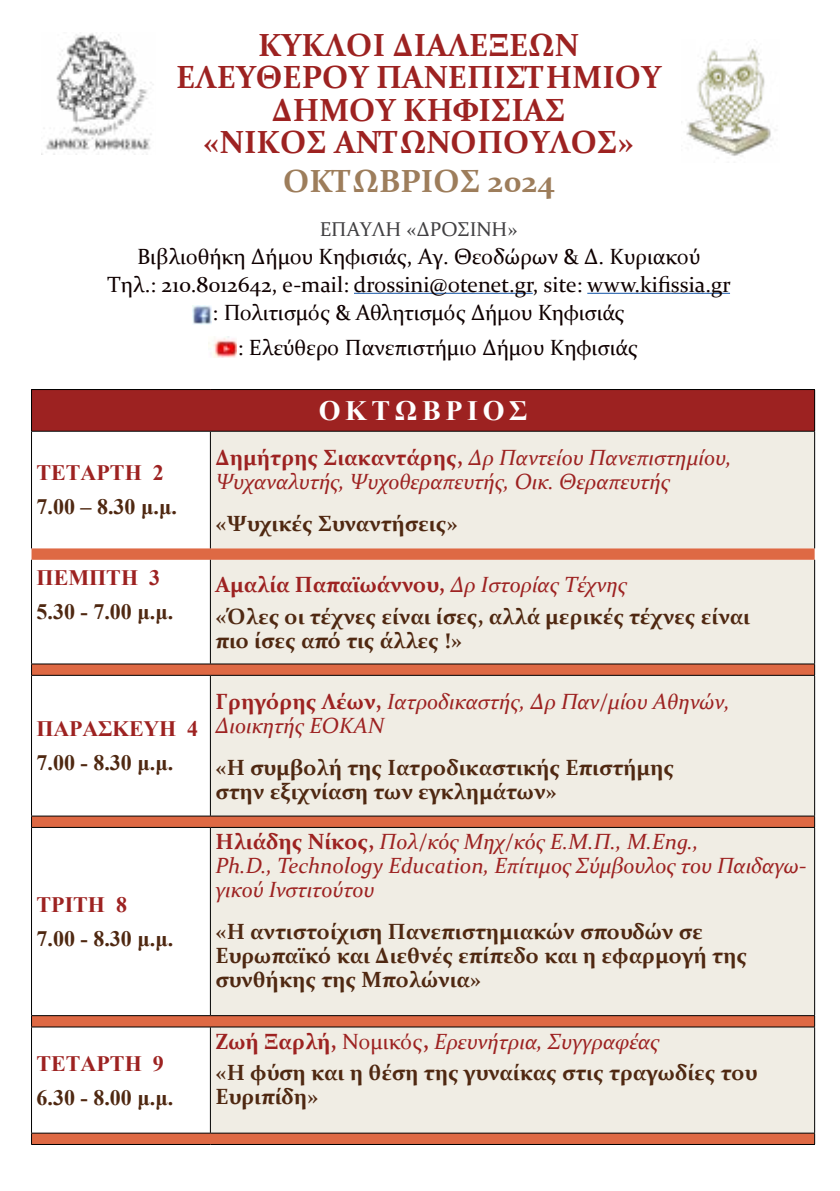
<style>
.page{position:relative;width:840px;height:1191px;background:#fff}
.page>*{position:absolute;margin:0;border:0;box-sizing:border-box;transform-origin:0 0}
.t1{font:700 32px/32px "Constantia";color:#9d2221;text-align:center}
.t2{font:700 32px "Constantia";color:#9d7d5b}
.t3{font:700 28px "Times New Roman";letter-spacing:.165em;color:#fff}
.t4{font:700 22px/24px "Constantia";color:#4f2811}
.t5{font:italic 22px/24px "Constantia";color:#9d2221}
.t6{font:22px/28px "Constantia";color:#0f0000;text-align:center}
.t7{font:700 22px "Times New Roman";color:#4f2811}
.t8{font:700 22px "Times New Roman";color:#9d2221}
.t9{font:20px "Constantia";color:#414042}
.s1{font-weight:700;font-style:normal}
.s2{color:#9d2221}
.s3{font-weight:400;font-style:italic;color:#9d2221}
.s4{font-weight:400;color:#9d2221}
</style>
<div class="page">
<div style="left:31px;top:389px;width:783px;height:42px;background:#9d2221"></div>
<div style="left:211px;top:432px;width:602px;height:116px;background:#f0ede4"></div>
<svg style="left:31px;top:548px;width:783px;height:596px;fill:#f0ede4"></svg>
<hr style="left:31px;top:389px;width:179px;height:1px;background:#000">
<hr style="left:31px;top:390px;width:1px;height:41px;background:#000">
<hr style="left:210px;top:389px;width:604px;height:1px;background:#000">
<hr style="left:813px;top:390px;width:1px;height:41px;background:#000">
<hr style="left:31px;top:431px;width:179px;height:1px;background:#000">
<hr style="left:31px;top:431px;width:1px;height:117px;background:#000">
<hr style="left:210px;top:431px;width:604px;height:1px;background:#000">
<hr style="left:210px;top:431px;width:1px;height:117px;background:#000">
<hr style="left:813px;top:431px;width:1px;height:117px;background:#000">
<hr style="left:31px;top:560px;width:1px;height:103px;background:#000">
<hr style="left:210px;top:560px;width:1px;height:103px;background:#000">
<hr style="left:813px;top:560px;width:1px;height:103px;background:#000">
<hr style="left:31px;top:663px;width:179px;height:1px;background:#000">
<hr style="left:210px;top:663px;width:604px;height:1px;background:#000">
<hr style="left:31px;top:675px;width:179px;height:1px;background:#000">
<hr style="left:31px;top:675px;width:1px;height:140px;background:#000">
<hr style="left:210px;top:675px;width:604px;height:1px;background:#000">
<hr style="left:210px;top:675px;width:1px;height:140px;background:#000">
<hr style="left:813px;top:675px;width:1px;height:140px;background:#000">
<hr style="left:31px;top:815px;width:179px;height:1px;background:#000">
<hr style="left:210px;top:815px;width:604px;height:1px;background:#000">
<hr style="left:31px;top:827px;width:179px;height:1px;background:#000">
<hr style="left:31px;top:827px;width:1px;height:188px;background:#000">
<hr style="left:210px;top:827px;width:604px;height:1px;background:#000">
<hr style="left:210px;top:827px;width:1px;height:188px;background:#000">
<hr style="left:813px;top:827px;width:1px;height:188px;background:#000">
<hr style="left:31px;top:1015px;width:179px;height:1px;background:#000">
<hr style="left:210px;top:1015px;width:604px;height:1px;background:#000">
<hr style="left:31px;top:1026px;width:179px;height:1px;background:#000">
<hr style="left:31px;top:1027px;width:1px;height:105px;background:#000">
<hr style="left:210px;top:1026px;width:604px;height:1px;background:#000">
<hr style="left:210px;top:1027px;width:1px;height:105px;background:#000">
<hr style="left:813px;top:1027px;width:1px;height:105px;background:#000">
<hr style="left:31px;top:1132px;width:179px;height:1px;background:#000">
<hr style="left:210px;top:1132px;width:604px;height:1px;background:#000">
<hr style="left:31px;top:1144px;width:179px;height:1px;background:#000">
<hr style="left:210px;top:1144px;width:604px;height:1px;background:#000">
<hr style="left:354px;top:293px;width:178px;height:1px;background:#2864b0">
<hr style="left:587px;top:293px;width:142px;height:1px;background:#2864b0">
<img style="left:208px;top:336px;width:28px;height:21px">
<img style="left:192px;top:305px;width:20px;height:20px">
<img style="left:41px;top:33px;width:113px;height:122px">
<img style="left:681px;top:48px;width:95px;height:108px">
<h1 class="t1" style="left:176px;top:28px;width:486px">ΚΥΚΛΟΙ ΔΙΑΛΕΞΕΩΝ<br>ΕΛΕΥΘΕΡΟΥ ΠΑΝΕΠΙΣΤΗΜΙΟΥ<br>ΔΗΜΟΥ ΚΗΦΙΣΙΑΣ<br>«ΝΙΚΟΣ ΑΝΤΩΝΟΠΟΥΛΟΣ»</h1>
<h1 class="t2" style="left:283px;top:159px;width:272px">ΟΚΤΩΒΡΙΟΣ 2024</h1>
<p class="t9" style="left:319px;top:215px;width:199px">ΕΠΑΥΛΗ «ΔΡΟΣΙΝΗ»</p>
<p class="t6" style="left:107px;top:241px;width:624px">Βιβλιοθήκη Δήμου Κηφισιάς, Αγ. Θεοδώρων &amp; Δ. Κυριακού<br>Τηλ.: 210.8012642, e-mail: drossini@otenet.gr, site: www.kifissia.gr : Πολιτισμός &amp; Αθλητισμός Δήμου Κηφισιάς</p>
<p class="t6" style="left:238px;top:333px;width:401px">: Ελεύθερο Πανεπιστήμιο Δήμου Κηφισιάς</p>
<p class="t8" style="left:37px;top:457px;width:129px">ΤΕΤΑΡΤΗ 2</p>
<p class="t7" style="left:37px;top:491px;width:142px">7.00 – 8.30 μ.μ.</p>
<p class="t8" style="left:37px;top:562px;width:125px">ΠΕΜΠΤΗ 3</p>
<p class="t7" style="left:37px;top:596px;width:138px">5.30 - 7.00 μ.μ.</p>
<p class="t8" style="left:37px;top:713px;width:163px">ΠΑΡΑΣΚΕΥΗ 4</p>
<p class="t7" style="left:37px;top:747px;width:138px">7.00 - 8.30 μ.μ.</p>
<p class="t8" style="left:37px;top:888px;width:92px">ΤΡΙΤΗ 8</p>
<p class="t7" style="left:37px;top:922px;width:138px">7.00 - 8.30 μ.μ.</p>
<p class="t8" style="left:37px;top:1047px;width:129px">ΤΕΤΑΡΤΗ 9</p>
<p class="t7" style="left:37px;top:1081px;width:138px">6.30 - 8.00 μ.μ.</p>
<p class="t3" style="left:318px;top:390px;width:210px">ΟΚΤΩΒΡΙΟΣ</p>
<p class="t5" style="left:215px;top:445px;width:517px"><span class="s1">Δημήτρης Σιακαντάρης,</span> Δρ Παντείου Πανεπιστημίου,<br>Ψυχαναλυτής, Ψυχοθεραπευτής, Oικ. Θεραπευτής</p>
<p class="t4" style="left:215px;top:510px;width:244px">«Ψυχικές Συναντήσεις»</p>
<p class="t4" style="left:215px;top:568px;width:536px;line-height:31.6px"><span class="s2">Αμαλία Παπαϊωάννου,</span> <span class="s3">Δρ Ιστορίας Τέχνης<br></span>«Όλες οι τέχνες είναι ίσες, αλλά μερικές τέχνες είναι</p>
<p class="t4" style="left:215px;top:627px;width:248px">πιο ίσες από τις άλλες !»</p>
<p class="t5" style="left:215px;top:688px;width:516px"><span class="s1">Γρηγόρης Λέων,</span> Ιατροδικαστής, Δρ Παν/μίου Αθηνών,<br>Διοικητής ΕΟΚΑΝ</p>
<p class="t4" style="left:215px;top:754px;width:460px">«Η συμβολή της Ιατροδικαστικής Επιστήμης στην εξιχνίαση των εγκλημάτων»</p>
<p class="t5" style="left:215px;top:828px;width:592px"><span class="s1">Ηλιάδης Νίκος,</span> Πολ/κός Μηχ/κός Ε.Μ.Π., M.Eng.,<br>Ph.D., Technology Education, Επίτιμος Σύμβουλος του Παιδαγω&shy;γικού Ινστιτούτου</p>
<p class="t4" style="left:215px;top:918px;width:533px">«Η αντιστοίχιση Πανεπιστημιακών σπουδών σε<br>Ευρωπαϊκό και Διεθνές επίπεδο και η εφαρμογή της συνθήκης της Μπολώνια»</p>
<p class="t4" style="left:215px;top:1024px;width:543px;line-height:31.6px"><span class="s2">Ζωή Ξαρλή,</span> <span class="s4">Νομικός</span><span class="s2">,</span> <span class="s3">Ερευνήτρια, Συγγραφέας<br></span>«Η φύση και η θέση της γυναίκας στις τραγωδίες του</p>
<p class="t4" style="left:215px;top:1083px;width:105px">Ευριπίδη»</p>
</div>
